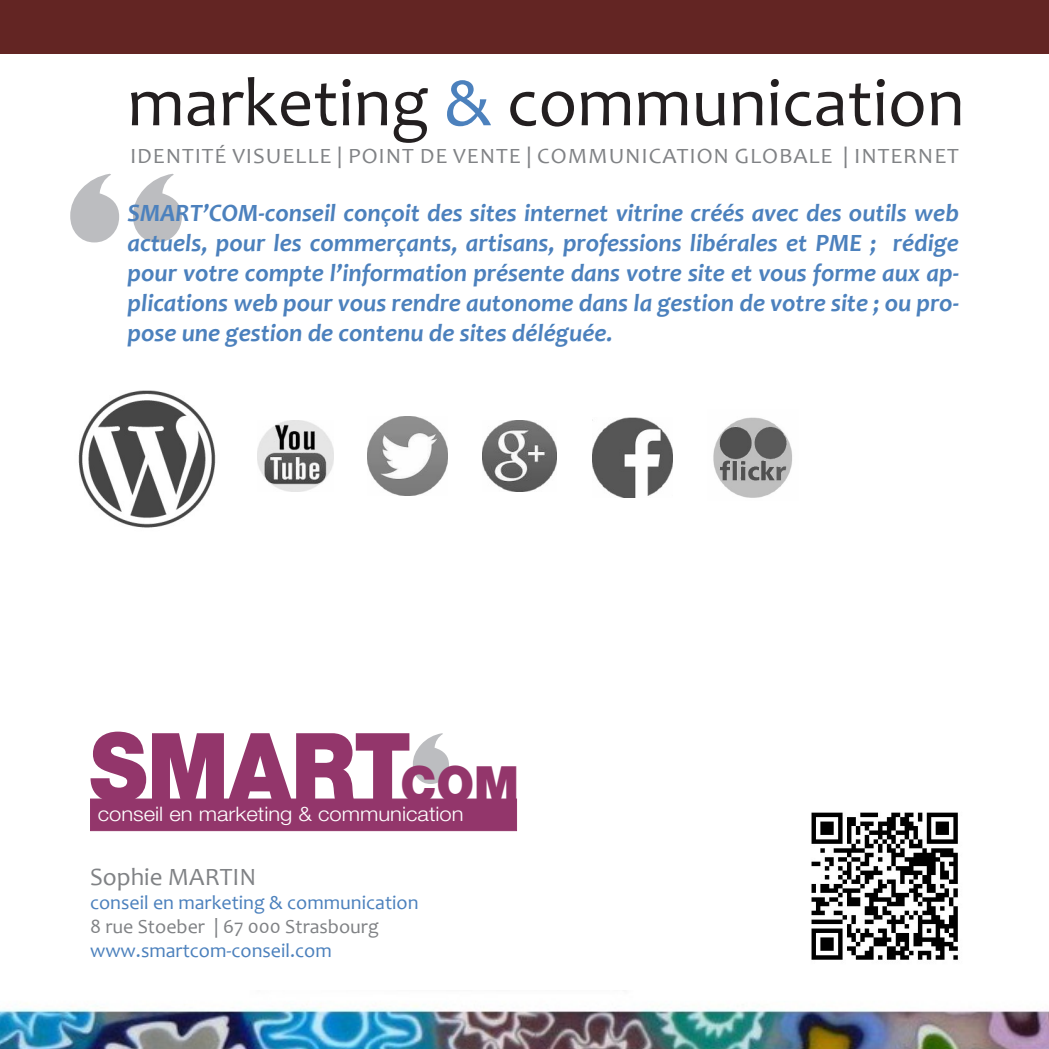
<style>
.page{position:relative;width:1049px;height:1049px;background:#fff}
.page>*{position:absolute;margin:0;border:0;box-sizing:border-box;transform-origin:0 0}
.t1{font:800 150px "Gill Sans";color:#bcbdc0}
.t2{font:800 110.75px "Gill Sans";color:#bcbdc0}
.t3{font:900 95px "Helvetica Neue LT Std";color:#93366b;scale:.91 1}
.t4{font:69.75px "Candara";color:#231f20}
.t5{font:900 50px "Helvetica Neue LT Std";color:#93366b;scale:.95 1}
.t6{font:italic 700 25px/30px "Candara";color:#4c81bd;text-align:justify}
.t7{font:25px "Candara";color:#808285}
.t8{font:21.75px "Candara";letter-spacing:.04em;color:#808285;scale:1.05 1}
.t9{font:20px "Candara";color:#4c81bd}
.t10{font:300 20px "Helvetica Neue LT Std";color:#fff;scale:1.1 1}
.t11{font:20px "Candara";color:#808285}
.s1{color:#4c81bd}
</style>
<div class="page">
<img style="left:811px;top:812px;width:147px;height:148px">
<img style="left:0;top:1005px;width:1049px;height:44px">
<img style="left:713px;top:417px;width:79px;height:81px">
<img style="left:592px;top:418px;width:80px;height:80px">
<img style="left:483px;top:421px;width:74px;height:71px">
<img style="left:368px;top:417px;width:79px;height:79px">
<img style="left:78px;top:390px;width:138px;height:138px">
<img style="left:257px;top:421px;width:76px;height:71px">
<div style="left:0;top:0;width:1049px;height:53px;background:#632523"></div>
<div style="left:90px;top:799px;width:427px;height:32px;background:#93366b"></div>
<p class="t4" style="left:128px;top:59px;width:839px">marketing <span class="s1">&amp;</span> communication</p>
<p class="t8" style="left:130px;top:142px;width:791px">IDENTITÉ VISUELLE | POINT DE VENTE | COMMUNICATION GLOBALE | INTERNET</p>
<p class="t1" style="left:64px;top:138px;width:125px">‘‘</p>
<p class="t6" style="left:128px;top:198px;width:833px">SMART’COM-conseil conçoit des sites internet vitrine créés avec des outils web actuels, pour les commerçants, artisans, professions libérales et PME ; rédige pour votre compte l’information présente dans votre site et vous forme aux ap&shy;plications web pour vous rendre autonome dans la gestion de votre site ; ou pro&shy;pose une gestion de contenu de sites déléguée.</p>
<p class="t3" style="left:89px;top:710px;width:355px">SMART</p>
<p class="t10" style="left:98px;top:802px;width:334px">conseil en marketing &amp; communication</p>
<p class="t2" style="left:408px;top:707px;width:47px">‘</p>
<p class="t5" style="left:400px;top:754px;width:126px">COM</p>
<p class="t7" style="left:90px;top:861px;width:168px">Sophie MARTIN</p>
<p class="t9" style="left:90px;top:889px;width:330px">conseil en marketing &amp; communication</p>
<p class="t11" style="left:90px;top:913px;width:290px">8 rue Stoeber | 67 000 Strasbourg</p>
<p class="t9" style="left:90px;top:937px;width:243px">www.smartcom-conseil.com</p>
</div>
